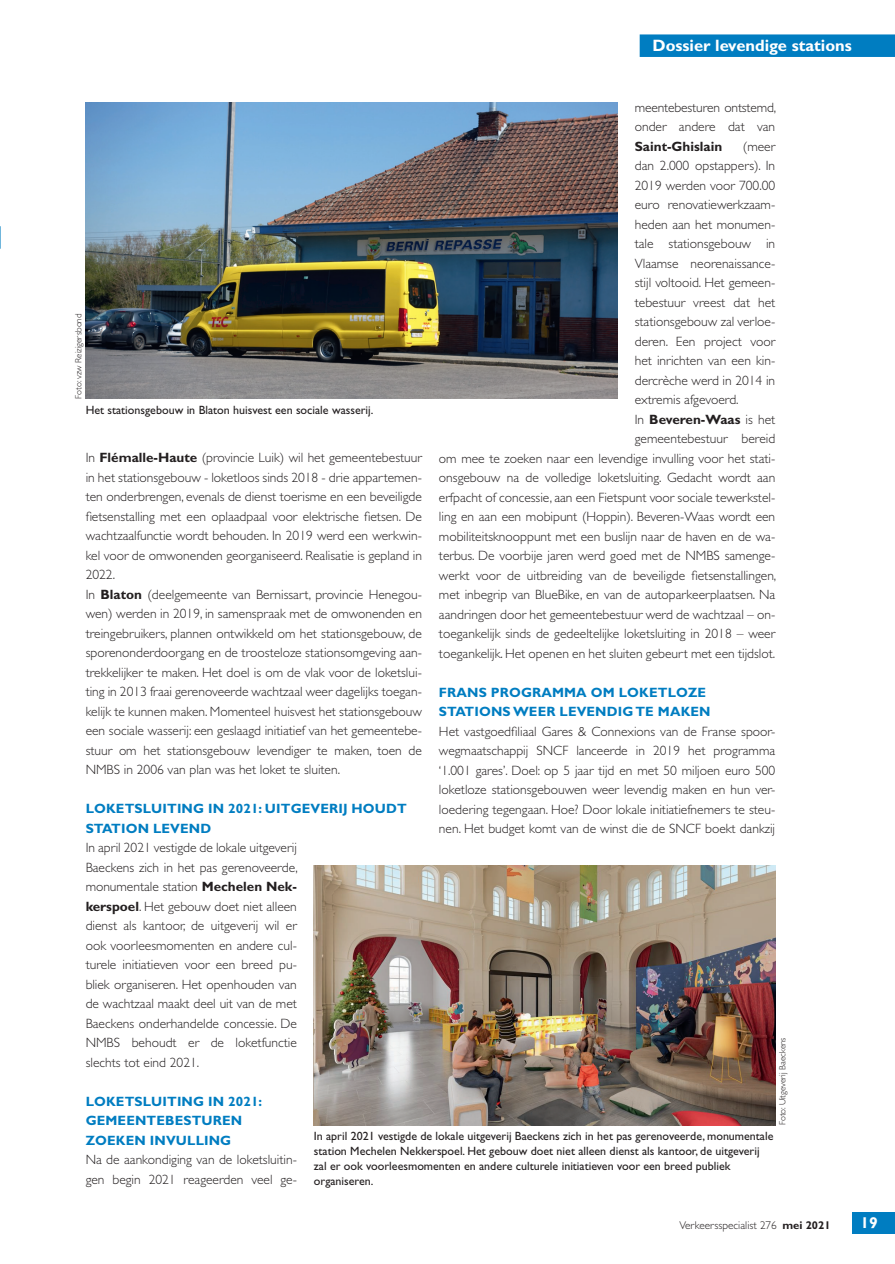
<style>
.page{position:relative;width:895px;height:1264px;background:#fff}
.page>*{position:absolute;margin:0;border:0;box-sizing:border-box;transform-origin:0 0}
.t1{font:700 16.5px "Gill Sans Std";color:#fff}
.t2{font:700 15.75px "Gill Sans Std";color:#fff}
.t3{font:300 13.5px/19.5px "Gill Sans Std";color:#231f20}
.t4{font:700 13.5px/19.5px "Gill Sans Std";letter-spacing:.01em;color:#007dc1}
.t5{font:700 13.5px "Gill Sans Std";color:#231f20}
.t6{font:12px/15px "Gill Sans Std";color:#231f20}
.t7{font:300 11.25px "Gill Sans Std";color:#231f20}
.t8{font:300 9px "Gill Sans Std";letter-spacing:-.005em;color:#231f20}
.s1{font-weight:300}
.s2{font-weight:700}
</style>
<div class="page">
<div style="left:851px;top:1212px;width:43px;height:22px;background:#007dc1"></div>
<div style="left:639px;top:34px;width:255px;height:23px;background:#007dc1"></div>
<svg style="left:0;top:226px;width:1px;height:23px"></svg>
<img style="left:86px;top:103px;width:531px;height:296px">
<img style="left:314px;top:866px;width:460px;height:259px">
<p class="t1" style="left:652px;top:36px;width:201px">Dossier levendige stations</p>
<p class="t3" style="left:634px;top:98px;width:143px">meentebesturen ontstemd, onder andere dat van</p>
<p class="t5" style="left:634px;top:138px;width:89px">Saint-Ghislain</p>
<p class="t3" style="left:742px;top:137px;width:34px">(meer</p>
<p class="t3" style="left:634px;top:156px;width:142px">dan 2.000 opstappers). In</p>
<p class="t3" style="left:634px;top:176px;width:142px">2019 werden voor 700.00</p>
<p class="t3" style="left:634px;top:195px;width:142px">euro renovatiewerkzaam-</p>
<p class="t3" style="left:634px;top:215px;width:142px">heden aan het monumen-</p>
<p class="t3" style="left:634px;top:234px;width:142px">tale stationsgebouw in</p>
<p class="t3" style="left:634px;top:254px;width:142px">Vlaamse neorenaissance-</p>
<p class="t3" style="left:634px;top:273px;width:142px">stijl voltooid. Het gemeen-</p>
<p class="t3" style="left:634px;top:293px;width:142px">tebestuur vreest dat het</p>
<p class="t3" style="left:634px;top:312px;width:142px">stationsgebouw zal verloe-</p>
<p class="t3" style="left:634px;top:332px;width:142px">deren. Een project voor</p>
<p class="t3" style="left:634px;top:351px;width:142px">het inrichten van een kin-</p>
<p class="t3" style="left:634px;top:371px;width:142px">dercrèche werd in 2014 in</p>
<p class="t3" style="left:634px;top:390px;width:105px">extremis afgevoerd.</p>
<p class="t5" style="left:634px;top:411px;width:142px"><span class="s1">In</span> Beveren-Waas <span class="s1">is het</span></p>
<p class="t3" style="left:634px;top:429px;width:142px">gemeentebestuur bereid</p>
<p class="t3" style="left:439px;top:449px;width:337px">om mee te zoeken naar een levendige invulling voor het stati-</p>
<p class="t3" style="left:439px;top:468px;width:337px">onsgebouw na de volledige loketsluiting. Gedacht wordt aan</p>
<p class="t3" style="left:439px;top:488px;width:337px">erfpacht of concessie, aan een Fietspunt voor sociale tewerkstel-</p>
<p class="t3" style="left:439px;top:507px;width:337px">ling en aan een mobipunt (Hoppin). Beveren-Waas wordt een</p>
<p class="t3" style="left:439px;top:527px;width:337px">mobiliteitsknooppunt met een buslijn naar de haven en de wa-</p>
<p class="t3" style="left:439px;top:546px;width:337px">terbus. De voorbije jaren werd goed met de NMBS samenge-</p>
<p class="t3" style="left:439px;top:566px;width:339px">werkt voor de uitbreiding van de beveiligde fietsenstallingen,</p>
<p class="t3" style="left:439px;top:585px;width:337px">met inbegrip van BlueBike, en van de autoparkeerplaatsen. Na</p>
<p class="t3" style="left:439px;top:605px;width:337px">aandringen door het gemeentebestuur werd de wachtzaal – on-</p>
<p class="t3" style="left:439px;top:624px;width:337px">toegankelijk sinds de gedeeltelijke loketsluiting in 2018 – weer</p>
<p class="t3" style="left:439px;top:644px;width:337px">toegankelijk. Het openen en het sluiten gebeurt met een tijdslot.</p>
<p class="t4" style="left:439px;top:682px;width:273px">FRANS PROGRAMMA OM LOKETLOZE<br>STATIONS WEER LEVENDIG TE MAKEN</p>
<p class="t3" style="left:439px;top:722px;width:337px;text-align:justify">Het vastgoedfiliaal Gares &amp; Connexions van de Franse spoor&shy;wegmaatschappij SNCF lanceerde in 2019 het programma ‘1.001 gares’. Doel: op 5 jaar tijd en met 50 miljoen euro 500 loketloze stationsgebouwen weer levendig maken en hun ver&shy;loedering tegengaan. Hoe? Door lokale initiatiefnemers te steu&shy;nen. Het budget komt van de winst die de SNCF boekt dankzij</p>
<p class="t8" style="left:73px;top:399px;width:87px;rotate:-90deg">Foto: vzw Reizigersbond</p>
<p class="t6" style="left:86px;top:402px;width:289px">Het stationsgebouw in Blaton huisvest een sociale wasserij.</p>
<p class="t3" style="left:86px;top:448px;width:337px">In <span class="s2">Flémalle-Haute</span> (provincie Luik) wil het gemeentebestuur in het stationsgebouw - loketloos sinds 2018 - drie appartemen&shy;ten onderbrengen, evenals de dienst toerisme en een beveiligde fietsenstalling met een oplaadpaal voor elektrische fietsen. De wachtzaalfunctie wordt behouden. In 2019 werd een werkwin&shy;kel voor de omwonenden georganiseerd. Realisatie is gepland in 2022.<br>In <span class="s2">Blaton</span> (deelgemeente van Bernissart, provincie Henegou&shy;wen) werden in 2019, in samenspraak met de omwonenden en treingebruikers, plannen ontwikkeld om het stationsgebouw, de sporenonderdoorgang en de troosteloze stationsomgeving aan&shy;trekkelijker te maken. Het doel is om de vlak voor de loketslui&shy;ting in 2013 fraai gerenoveerde wachtzaal weer dagelijks toegan&shy;kelijk te kunnen maken. Momenteel huisvest het stationsgebouw een sociale wasserij: een geslaagd initiatief van het gemeentebe&shy;stuur om het stationsgebouw levendiger te maken, toen de NMBS in 2006 van plan was het loket te sluiten.</p>
<p class="t4" style="left:86px;top:799px;width:322px">LOKETSLUITING IN 2021: UITGEVERIJ HOUDT<br>STATION LEVEND</p>
<p class="t3" style="left:86px;top:838px;width:214px;text-align:justify">In april 2021 vestigde de lokale uitgeverij Baeckens zich in het pas gerenoveerde, monumentale station <span class="s2">Mechelen Nek&shy;kerspoel</span>. Het gebouw doet niet alleen dienst als kantoor, de uitgeverij wil er ook voorleesmomenten en andere cul&shy;turele initiatieven voor een breed pu&shy;bliek organiseren. Het openhouden van de wachtzaal maakt deel uit van de met Baeckens onderhandelde concessie. De NMBS behoudt er de loketfunctie slechts tot eind 2021.</p>
<p class="t4" style="left:86px;top:1091px;width:178px">LOKETSLUITING IN 2021:<br>GEMEENTEBESTUREN<br>ZOEKEN INVULLING</p>
<p class="t3" style="left:86px;top:1150px;width:213px">Na de aankondiging van de loketsluitin&shy;gen begin 2021 reageerden veel ge-</p>
<p class="t8" style="left:777px;top:1125px;width:89px;rotate:-90deg">Foto: Uitgeverij Baeckens</p>
<p class="t6" style="left:314px;top:1128px;width:460px">In april 2021 vestigde de lokale uitgeverij Baeckens zich in het pas gerenoveerde, monumentale station Mechelen Nekkerspoel. Het gebouw doet niet alleen dienst als kantoor, de uitgeverij zal er ook voorleesmomenten en andere culturele initiatieven voor een breed publiek organiseren.</p>
<p class="t7" style="left:679px;top:1219px;width:153px">Verkeersspecialist 276 <span class="s2">mei 2021</span></p>
<p class="t2" style="left:859px;top:1214px;width:19px">19</p>
</div>
